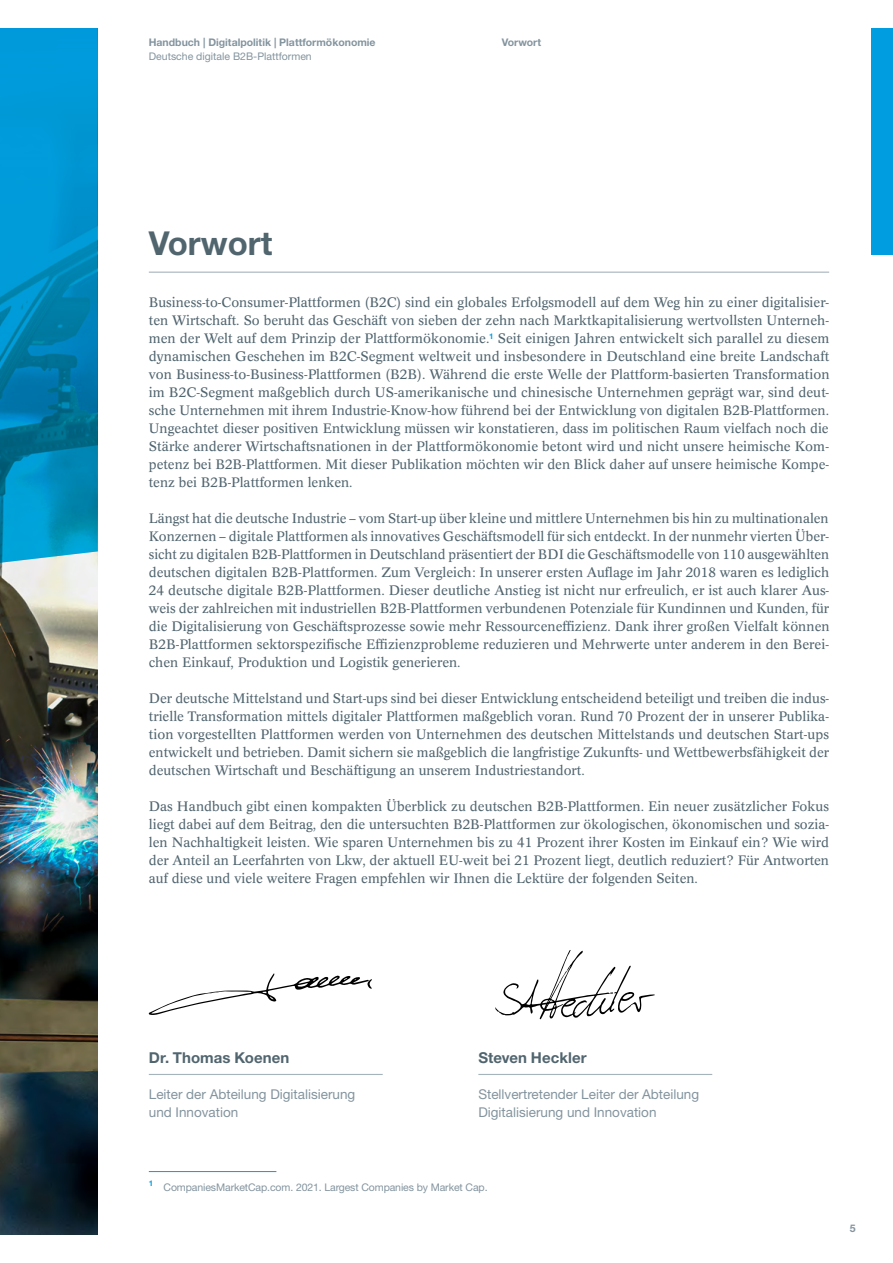
<style>
.page{position:relative;width:893px;height:1263px;background:#fff}
.page>*{position:absolute;margin:0;border:0;box-sizing:border-box;transform-origin:0 0}
._01_H_45pt_Blau{font:700 33px "Helvetica Neue LT Std";color:#51656f}
._12_Name{font:700 15px "Helvetica Neue LT Std";letter-spacing:.005em;color:#51656f}
._01_Text{font:13.5px/18px "Concorde BE";color:#51656f;text-align:justify}
._12_Position{font:13.5px/18px "Helvetica Neue LT Std";color:#83949e}
.Fussnoten{font:10.5px "Helvetica Neue LT Std";letter-spacing:-.01em;color:#83949e}
.Info_Text_Top{font:700 10.5px "Helvetica Neue LT Std";color:#83949e}
</style>
<div class="page">
<hr style="left:149px;top:272px;width:680px;height:1px;background:#a5b3bb">
<img style="left:0;top:668px;width:98px;height:567px">
<svg style="left:0;top:28px;width:98px;height:640px;background:#1e92bc"></svg>
<hr style="left:149px;top:1171px;width:127px;height:1px;background:#009ee0">
<hr style="left:149px;top:1074px;width:234px;height:1px;background:#a5b3bb">
<hr style="left:478px;top:1074px;width:234px;height:1px;background:#a5b3bb">
<svg style="left:149px;top:973px;width:223px;height:42px"></svg>
<svg style="left:495px;top:950px;width:160px;height:69px"></svg>
<div style="left:872px;top:28px;width:21px;height:227px;background:#009ee0"></div>
<p class="Info_Text_Top" style="left:149px;top:36px;width:228px">Handbuch | Digitalpolitik | Plattformökonomie</p>
<p class="Fussnoten" style="left:149px;top:50px;width:164px">Deutsche digitale B2B-Plattformen</p>
<p class="Info_Text_Top" style="left:502px;top:36px;width:41px">Vorwort</p>
<p class="_01_H_45pt_Blau" style="left:149px;top:223px;width:125px">Vorwort</p>
<p class="_01_Text" style="left:149px;top:294px;width:682px">Business-to-Consumer-Plattformen (B2C) sind ein globales Erfolgsmodell auf dem Weg hin zu einer digitalisier&shy;ten Wirtschaft. So beruht das Geschäft von sieben der zehn nach Marktkapitalisierung wertvollsten Unterneh&shy;men der Welt auf dem Prinzip der Plattformökonomie.<sup>1</sup> Seit einigen Jahren entwickelt sich parallel zu diesem dynamischen Geschehen im B2C-Segment weltweit und insbesondere in Deutschland eine breite Landschaft von Business-to-Business-Plattformen (B2B). Während die erste Welle der Plattform-basierten Transformation im B2C-Segment maßgeblich durch US-amerikanische und chinesische Unternehmen geprägt war, sind deut&shy;sche Unternehmen mit ihrem Industrie-Know-how führend bei der Entwicklung von digitalen B2B-Plattformen.<br>Ungeachtet dieser positiven Entwicklung müssen wir konstatieren, dass im politischen Raum vielfach noch die Stärke anderer Wirtschaftsnationen in der Plattformökonomie betont wird und nicht unsere heimische Kom&shy;petenz bei B2B-Plattformen. Mit dieser Publikation möchten wir den Blick daher auf unsere heimische Kompe&shy;tenz bei B2B-Plattformen lenken.</p>
<p class="_01_Text" style="left:149px;top:510px;width:682px">Längst hat die deutsche Industrie – vom Start-up über kleine und mittlere Unternehmen bis hin zu multinationalen Konzernen – digitale Plattformen als innovatives Geschäftsmodell für sich entdeckt. In der nunmehr vierten Über&shy;sicht zu digitalen B2B-Plattformen in Deutschland präsentiert der BDI die Geschäftsmodelle von 110 ausgewählten deutschen digitalen B2B-Plattformen. Zum Vergleich: In unserer ersten Auflage im Jahr 2018 waren es lediglich 24 deutsche digitale B2B-Plattformen. Dieser deutliche Anstieg ist nicht nur erfreulich, er ist auch klarer Aus&shy;weis der zahlreichen mit industriellen B2B-Plattformen verbundenen Potenziale für Kundinnen und Kunden, für die Digitalisierung von Geschäftsprozesse sowie mehr Ressourceneffizienz. Dank ihrer großen Vielfalt können B2B-Plattformen sektorspezifische Effizienzprobleme reduzieren und Mehrwerte unter anderem in den Berei&shy;chen Einkauf, Produktion und Logistik generieren.</p>
<p class="_01_Text" style="left:149px;top:690px;width:682px">Der deutsche Mittelstand und Start-ups sind bei dieser Entwicklung entscheidend beteiligt und treiben die indus&shy;trielle Transformation mittels digitaler Plattformen maßgeblich voran. Rund 70 Prozent der in unserer Publika&shy;tion vorgestellten Plattformen werden von Unternehmen des deutschen Mittelstands und deutschen Start-ups entwickelt und betrieben. Damit sichern sie maßgeblich die langfristige Zukunfts- und Wettbewerbsfähigkeit der deutschen Wirtschaft und Beschäftigung an unserem Industriestandort.</p>
<p class="_01_Text" style="left:149px;top:798px;width:682px">Das Handbuch gibt einen kompakten Überblick zu deutschen B2B-Plattformen. Ein neuer zusätzlicher Fokus liegt dabei auf dem Beitrag, den die untersuchten B2B-Plattformen zur ökologischen, ökonomischen und sozia&shy;len Nachhaltigkeit leisten. Wie sparen Unternehmen bis zu 41 Prozent ihrer Kosten im Einkauf ein? Wie wird der Anteil an Leerfahrten von Lkw, der aktuell EU-weit bei 21 Prozent liegt, deutlich reduziert? Für Antworten auf diese und viele weitere Fragen empfehlen wir Ihnen die Lektüre der folgenden Seiten.</p>
<p class="_12_Name" style="left:149px;top:1049px;width:142px">Dr. Thomas Koenen</p>
<p class="_12_Position" style="left:149px;top:1085px;width:208px">Leiter der Abteilung Digitalisierung und Innovation</p>
<p class="_12_Name" style="left:478px;top:1049px;width:110px">Steven Heckler</p>
<p class="_12_Position" style="left:478px;top:1085px;width:222px">Stellvertretender Leiter der Abteilung<br>Digitalisierung und Innovation</p>
<p class="Fussnoten" style="left:149px;top:1181px;width:340px"><sup>1</sup> CompaniesMarketCap.com. 2021. Largest Companies by Market Cap.</p>
<p class="Info_Text_Top" style="left:850px;top:1222px;width:7px">5</p>
</div>
